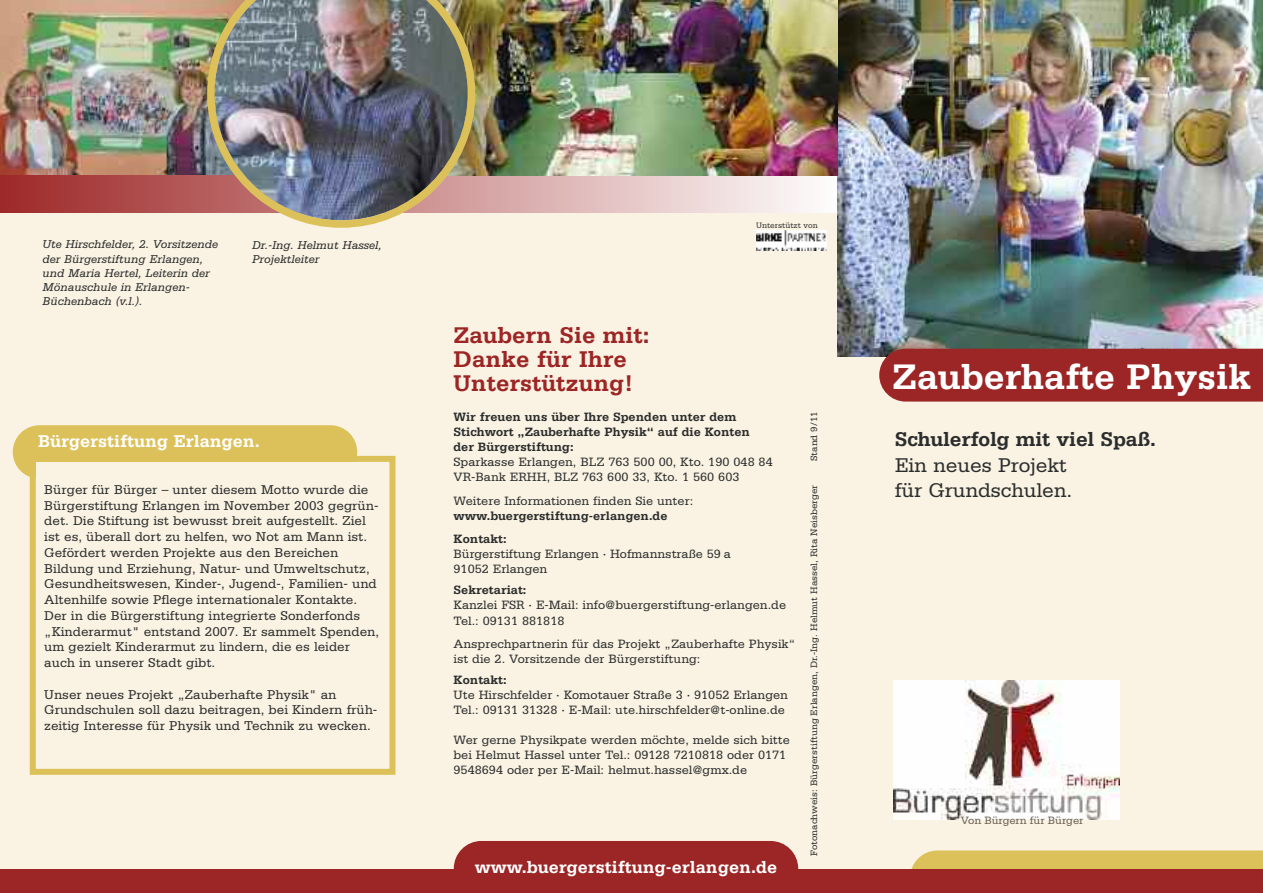
<style>
.page{position:relative;width:1263px;height:893px;background:#faf3e3}
.page>*{position:absolute;margin:0;border:0;box-sizing:border-box;transform-origin:0 0}
.t1{font:700 37.5px "Serifa LT";color:#fff}
.t2{font:700 24px/24px "Serifa LT";color:#9c2525}
.t3{font:21px/25.2px "Serifa LT";letter-spacing:-.01em;color:#2b2d2d}
.t4{font:700 21px "Serifa LT";letter-spacing:-.01em;color:#2b2d2d}
.t5{font:700 18px "Serifa LT";color:#fff}
.t6{font:13.5px/15.8px "Serifa LT";color:#2b2d2d}
.t7{font:12.75px/15px "Serifa LT";color:#2b2d2d}
.t8{font:700 12.75px/15px "Serifa LT";color:#2b2d2d}
.t9{font:italic 12px/14.2px "Serifa LT";color:#2b2d2d}
.t10{font:11.25px "Serifa LT";letter-spacing:-.01em;color:#695d4e}
.t11{font:9.75px "Serifa LT";color:#2b2d2d}
.t12{font:8.25px "Serifa LT";color:#2b2d2d}
</style>
<div class="page">
<svg style="left:910px;top:850px;width:353px;height:20px;background:#dabb5d"></svg>
<div style="left:0;top:870px;width:1263px;height:23px;background:#9c2525"></div>
<div style="left:454px;top:841px;width:344px;height:29px;background:#9c2525"></div>
<img style="left:756px;top:231px;width:70px;height:19px">
<img style="left:893px;top:680px;width:227px;height:140px">
<svg style="left:0;top:175px;width:838px;height:38px;background:#d09a99"></svg>
<img style="left:838px;top:0;width:425px;height:356px">
<img style="left:475px;top:0;width:363px;height:175px">
<img style="left:0;top:0;width:207px;height:175px">
<div style="left:879px;top:349px;width:384px;height:53px;background:#9c2525"></div>
<img style="left:207px;top:0;width:268px;height:228px">
<div style="left:30px;top:456px;width:365px;height:319px;border:6px solid #dcc15a"></div>
<div style="left:13px;top:425px;width:344px;height:54px;background:#dcc15a;border-radius:27px"></div>
<div style="left:36px;top:462px;width:349px;height:21px;background:#faf3e3"></div>
<p class="t9" style="left:43px;top:238px;width:177px">Ute Hirschfelder, 2. Vorsitzende der Bürgerstiftung Erlangen, und Maria Hertel, Leiterin der<br>Mönauschule in Erlangen-<br>Büchenbach (v.l.).</p>
<p class="t9" style="left:252px;top:239px;width:131px">Dr.-Ing. Helmut Hassel,<br>Projektleiter</p>
<h3 class="t5" style="left:38px;top:435px;width:223px">Bürgerstiftung Erlangen.</h3>
<p class="t6" style="left:44px;top:483px;width:336px">Bürger für Bürger – unter diesem Motto wurde die Bürgerstiftung Erlangen im November 2003 gegrün&shy;det. Die Stiftung ist bewusst breit aufgestellt. Ziel ist es, überall dort zu helfen, wo Not am Mann ist.<br>Gefördert werden Projekte aus den Bereichen Bildung und Erziehung, Natur- und Umweltschutz, Gesundheitswesen, Kinder-, Jugend-, Familien- und Altenhilfe sowie Pflege internationaler Kontakte.<br>Der in die Bürgerstiftung integrierte Sonderfonds „Kinderarmut" entstand 2007. Er sammelt Spenden, um gezielt Kinderarmut zu lindern, die es leider auch in unserer Stadt gibt.</p>
<p class="t6" style="left:44px;top:687px;width:335px">Unser neues Projekt „Zauberhafte Physik" an<br>Grundschulen soll dazu beitragen, bei Kindern früh&shy;zeitig Interesse für Physik und Technik zu wecken.</p>
<p class="t12" style="left:756px;top:223px;width:63px">Unterstützt von</p>
<h2 class="t2" style="left:453px;top:326px;width:198px">Zaubern Sie mit:<br>Danke für Ihre<br>Unterstützung!</h2>
<p class="t8" style="left:453px;top:411px;width:298px">Wir freuen uns über Ihre Spenden unter dem<br>Stichwort „Zauberhafte Physik“ auf die Konten der Bürgerstiftung:</p>
<p class="t7" style="left:453px;top:456px;width:321px">Sparkasse Erlangen, BLZ 763 500 00, Kto. 190 048 84<br>VR-Bank ERHH, BLZ 763 600 33, Kto. 1 560 603</p>
<p class="t7" style="left:453px;top:494px;width:241px">Weitere Informationen finden Sie unter:</p>
<p class="t8" style="left:453px;top:505px;width:215px;line-height:23.5px">www.buergerstiftung-erlangen.de<br>Kontakt:</p>
<p class="t7" style="left:453px;top:548px;width:279px">Bürgerstiftung Erlangen · Hofmannstraße 59 a<br>91052 Erlangen</p>
<p class="t8" style="left:453px;top:584px;width:74px">Sekretariat:</p>
<p class="t7" style="left:453px;top:599px;width:334px">Kanzlei FSR · E-Mail: info@buergerstiftung-erlangen.de<br>Tel.: 09131 881818</p>
<p class="t7" style="left:453px;top:637px;width:344px">Ansprechpartnerin für das Projekt „Zauberhafte Physik“ ist die 2. Vorsitzende der Bürgerstiftung:</p>
<p class="t8" style="left:453px;top:673px;width:55px">Kontakt:</p>
<p class="t7" style="left:453px;top:688px;width:336px">Ute Hirschfelder · Komotauer Straße 3 · 91052 Erlangen<br>Tel.: 09131 31328 · E-Mail: ute.hirschfelder@t-online.de</p>
<p class="t7" style="left:453px;top:733px;width:338px">Wer gerne Physikpate werden möchte, melde sich bitte bei Helmut Hassel unter Tel.: 09128 7210818 oder 0171<br>9548694 oder per E-Mail: helmut.hassel@gmx.de</p>
<h3 class="t5" style="left:475px;top:861px;width:304px">www.buergerstiftung-erlangen.de</h3>
<p class="t11" style="left:811px;top:461px;width:51px;rotate:-90deg">Stand 9/11</p>
<p class="t11" style="left:811px;top:856px;width:373px;rotate:-90deg">Fotonachweis: Bürgerstiftung Erlangen, Dr.-Ing. Helmut Hassel, Rita Neisberger</p>
<h1 class="t1" style="left:892px;top:365px;width:361px">Zauberhafte Physik</h1>
<h3 class="t4" style="left:895px;top:432px;width:263px">Schulerfolg mit viel Spaß.</h3>
<h3 class="t3" style="left:895px;top:454px;width:179px">Ein neues Projekt für Grundschulen.</h3>
<p class="t10" style="left:961px;top:817px;width:124px">Von Bürgern für Bürger</p>
</div>
